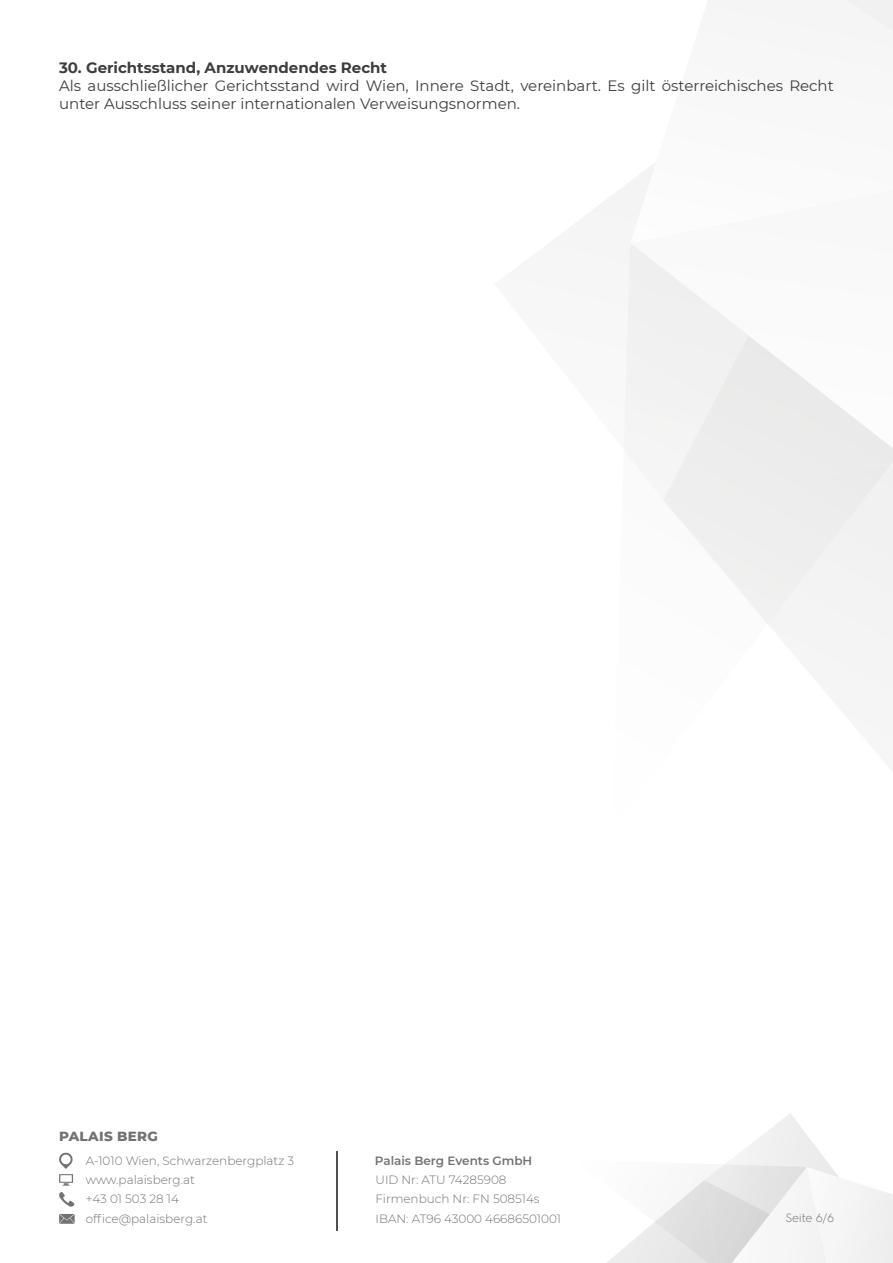
<style>
.page{position:relative;width:893px;height:1263px;background:#fff}
.page>*{position:absolute;margin:0;border:0;box-sizing:border-box;transform-origin:0 0}
.t1{font:15px/18px "Montserrat";color:#3e3c40}
.t2{font:700 15px "Montserrat";color:#3e3c40}
.t3{font:800 13.5px "Montserrat";letter-spacing:.02em;color:#737173}
.t4{font:300 12px/19.4px "Montserrat";color:#727174}
.t5{font:600 12px "Montserrat";color:#727174}
.t6{font:300 12px "Hurme Geometric Sans 2";color:#727174}
</style>
<div class="page">
<svg style="left:625px;top:243px;width:268px;height:448px"></svg>
<svg style="left:630px;top:0;width:263px;height:222px"></svg>
<svg style="left:607px;top:1113px;width:286px;height:150px"></svg>
<svg style="left:59px;top:1152px;width:16px;height:55px"></svg>
<svg style="left:59px;top:1214px;width:16px;height:10px"></svg>
<hr style="left:336px;top:1151px;width:1px;height:80px;background:#514f51">
<p class="t2" style="left:59px;top:56px;width:330px">30. Gerichtsstand, Anzuwendendes Recht</p>
<p class="t1" style="left:59px;top:76px;width:776px">Als ausschließlicher Gerichtsstand wird Wien, Innere Stadt, vereinbart. Es gilt österreichisches Recht unter Ausschluss seiner internationalen Verweisungsnormen.</p>
<p class="t3" style="left:59px;top:1126px;width:100px">PALAIS BERG</p>
<p class="t4" style="left:86px;top:1150px;width:210px">A-1010 Wien, Schwarzenbergplatz 3 www.palaisberg.at<br>+43 01 503 28 14 office@palaisberg.at</p>
<p class="t5" style="left:375px;top:1152px;width:159px">Palais Berg Events GmbH</p>
<p class="t4" style="left:375px;top:1170px;width:187px">UID Nr: ATU 74285908<br>Firmenbuch Nr: FN 508514s<br>IBAN: AT96 43000 46686501001</p>
<p class="t6" style="left:785px;top:1210px;width:50px">Seite 6/6</p>
</div>
